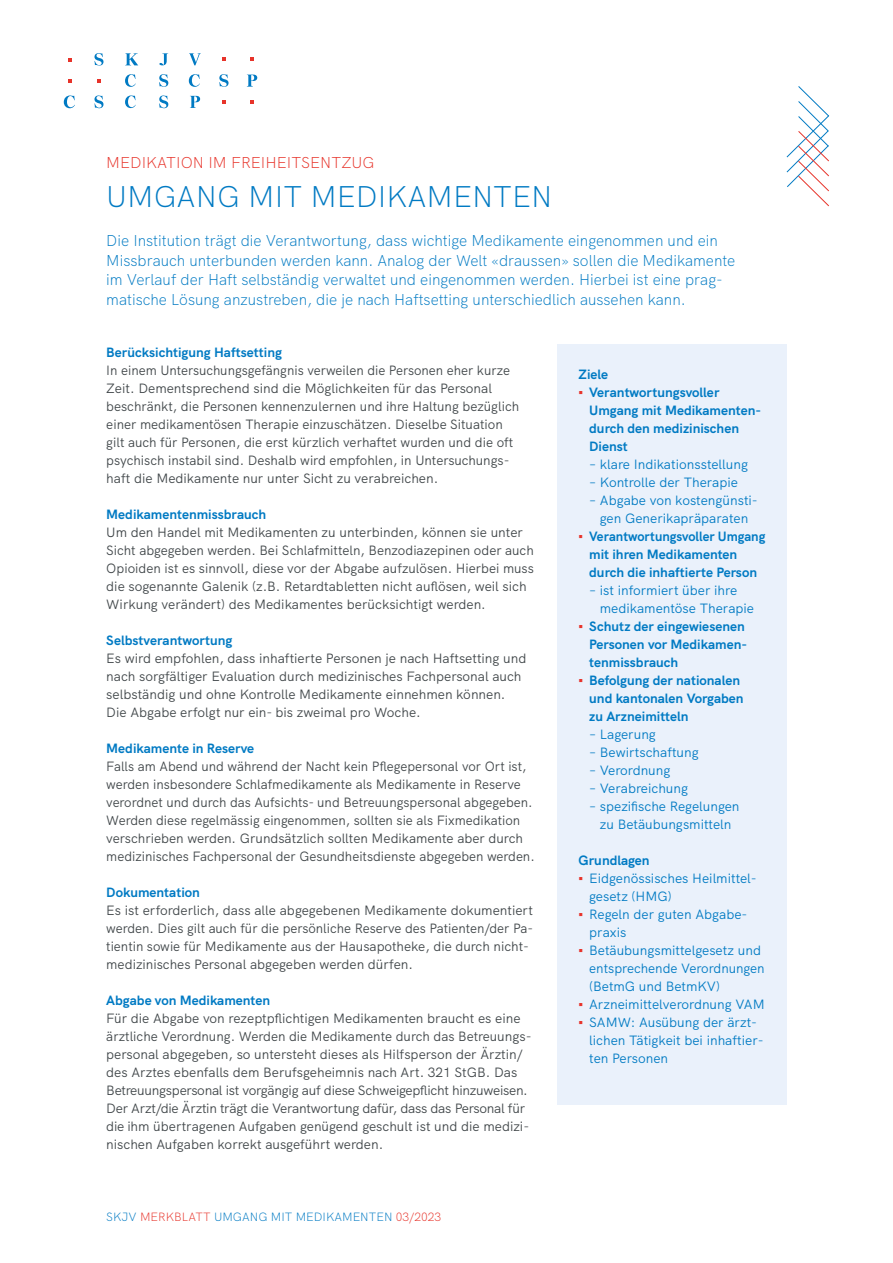
<style>
.page{position:relative;width:893px;height:1263px;background:#fff}
.page>*{position:absolute;margin:0;border:0;box-sizing:border-box;transform-origin:0 0}
.t1{font:300 30px "HK Grotesk";color:#007ac3}
.t2{font:300 15.75px/19.5px "HK Grotesk";color:#007ac3}
.t3{font:300 15.75px "HK Grotesk";color:#e7332a}
.t4{font:13.5px/18px "HK Grotesk";color:#404649}
.t5{font:13.5px/18px "HK Grotesk";color:#007ac3}
.t6{font:700 13.5px/18px "HK Grotesk";color:#007ac3}
.t7{font:300 12px "HK Grotesk";color:#007ac3}
.s1{font-family:"Arial";font-weight:400;color:#e7332a}
.s2{font-family:"Arial";color:#e7332a}
.s3{color:#e7332a}
</style>
<div class="page">
<div style="left:557px;top:344px;width:230px;height:760px;background:#eaf1fb"></div>
<svg style="left:68px;top:58px;width:4px;height:3px"></svg>
<svg style="left:222px;top:57px;width:3px;height:4px"></svg>
<svg style="left:250px;top:57px;width:4px;height:4px"></svg>
<svg style="left:250px;top:101px;width:4px;height:3px"></svg>
<svg style="left:68px;top:79px;width:4px;height:3px"></svg>
<svg style="left:125px;top:53px;width:13px;height:12px"></svg>
<svg style="left:159px;top:53px;width:9px;height:12px"></svg>
<svg style="left:189px;top:53px;width:12px;height:12px"></svg>
<svg style="left:125px;top:74px;width:11px;height:13px"></svg>
<svg style="left:125px;top:95px;width:11px;height:13px"></svg>
<svg style="left:189px;top:74px;width:11px;height:13px"></svg>
<svg style="left:219px;top:74px;width:10px;height:13px"></svg>
<svg style="left:247px;top:75px;width:10px;height:12px"></svg>
<svg style="left:64px;top:95px;width:11px;height:13px"></svg>
<svg style="left:94px;top:95px;width:9px;height:13px"></svg>
<svg style="left:94px;top:53px;width:9px;height:13px"></svg>
<svg style="left:159px;top:95px;width:9px;height:13px"></svg>
<svg style="left:159px;top:74px;width:9px;height:13px"></svg>
<svg style="left:190px;top:96px;width:10px;height:12px"></svg>
<svg style="left:786px;top:86px;width:44px;height:121px"></svg>
<p class="t3" style="left:106px;top:151px;width:270px">MEDIKATION IM FREIHEITSENTZUG</p>
<h1 class="t1" style="left:106px;top:174px;width:448px">UMGANG MIT MEDIKAMENTEN</h1>
<p class="t2" style="left:106px;top:230px;width:630px">Die Institution trägt die Verantwortung, dass wichtige Medikamente eingenommen und ein Missbrauch unterbunden werden kann. Analog der Welt «draussen» sollen die Medikamente im Verlauf der Haft selbständig verwaltet und eingenommen werden. Hierbei ist eine prag&shy;matische Lösung anzustreben, die je nach Haftsetting unterschiedlich aussehen kann.</p>
<p class="t6" style="left:106px;top:342px;width:177px">Berücksichtigung Haftsetting</p>
<p class="t4" style="left:106px;top:360px;width:414px">In einem Untersuchungsgefängnis verweilen die Personen eher kurze Zeit. Dementsprechend sind die Möglichkeiten für das Personal beschränkt, die Personen kennenzulernen und ihre Haltung bezüglich einer medikamentösen Therapie einzuschätzen. Dieselbe Situation gilt auch für Personen, die erst kürzlich verhaftet wurden und die oft psychisch instabil sind. Deshalb wird empfohlen, in Untersuchungs&shy;haft die Medikamente nur unter Sicht zu verabreichen.</p>
<p class="t6" style="left:106px;top:504px;width:161px">Medikamentenmissbrauch</p>
<p class="t4" style="left:106px;top:522px;width:429px">Um den Handel mit Medikamenten zu unterbinden, können sie unter Sicht abgegeben werden. Bei Schlafmitteln, Benzodiazepinen oder auch Opioiden ist es sinnvoll, diese vor der Abgabe aufzulösen. Hierbei muss die sogenannte Galenik (z.B. Retardtabletten nicht auflösen, weil sich Wirkung verändert) des Medikamentes berücksichtigt werden.</p>
<p class="t6" style="left:106px;top:630px;width:128px">Selbstverantwortung</p>
<p class="t4" style="left:106px;top:648px;width:422px">Es wird empfohlen, dass inhaftierte Personen je nach Haftsetting und nach sorgfältiger Evaluation durch medizinisches Fachpersonal auch selbständig und ohne Kontrolle Medikamente einnehmen können.<br>Die Abgabe erfolgt nur ein- bis zweimal pro Woche.</p>
<p class="t6" style="left:106px;top:738px;width:149px">Medikamente in Reserve</p>
<p class="t4" style="left:106px;top:756px;width:430px">Falls am Abend und während der Nacht kein Pflegepersonal vor Ort ist, werden insbesondere Schlafmedikamente als Medikamente in Reserve verordnet und durch das Aufsichts- und Betreuungspersonal abgegeben.<br>Werden diese regelmässig eingenommen, sollten sie als Fixmedikation verschrieben werden. Grundsätzlich sollten Medikamente aber durch medizinisches Fachpersonal der Gesundheitsdienste abgegeben werden.</p>
<p class="t6" style="left:106px;top:882px;width:95px">Dokumentation</p>
<p class="t4" style="left:106px;top:900px;width:428px">Es ist erforderlich, dass alle abgegebenen Medikamente dokumentiert werden. Dies gilt auch für die persönliche Reserve des Patienten/der Pa&shy;tientin sowie für Medikamente aus der Hausapotheke, die durch nicht&shy;medizinisches Personal abgegeben werden dürfen.</p>
<p class="t6" style="left:106px;top:990px;width:165px">Abgabe von Medikamenten</p>
<p class="t4" style="left:106px;top:1008px;width:427px">Für die Abgabe von rezeptpflichtigen Medikamenten braucht es eine ärztliche Verordnung. Werden die Medikamente durch das Betreuungs&shy;personal abgegeben, so untersteht dieses als Hilfsperson der Ärztin/ des Arztes ebenfalls dem Berufsgeheimnis nach Art. 321 StGB. Das Betreuungspersonal ist vorgängig auf diese Schweigepflicht hinzuweisen.<br>Der Arzt/die Ärztin trägt die Verantwortung dafür, dass das Personal für die ihm übertragenen Aufgaben genügend geschult ist und die medizi&shy;nischen Aufgaben korrekt ausgeführt werden.</p>
<p class="t6" style="left:579px;top:364px;width:31px">Ziele</p>
<p class="t6" style="left:589px;top:382px;width:173px;text-indent:-11px"><span class="s1">▪</span> Verantwortungsvoller<br>Umgang mit Medikamenten&shy;durch den medizinischen<br>Dienst</p>
<p class="t5" style="left:589px;top:454px;width:160px">– klare Indikationsstellung</p>
<p class="t5" style="left:589px;top:472px;width:150px">– Kontrolle der Therapie</p>
<p class="t5" style="left:589px;top:490px;width:170px;text-align:center">– Abgabe von kostengünsti&shy;gen Generikapräparaten</p>
<p class="t6" style="left:589px;top:526px;width:178px;text-indent:-11px"><span class="s1">▪</span> Verantwortungsvoller Umgang mit ihren Medikamenten durch die inhaftierte Person</p>
<p class="t5" style="left:600px;top:580px;width:156px;text-indent:-11px">– ist informiert über ihre medikamentöse Therapie</p>
<p class="t6" style="left:589px;top:616px;width:159px;text-indent:-11px"><span class="s1">▪</span> Schutz der eingewiesenen<br>Personen vor Medikamen&shy;tenmissbrauch</p>
<p class="t6" style="left:589px;top:670px;width:156px;text-indent:-11px"><span class="s1">▪</span> Befolgung der nationalen und kantonalen Vorgaben zu Arzneimitteln</p>
<p class="t5" style="left:589px;top:724px;width:68px">– Lagerung</p>
<p class="t5" style="left:589px;top:742px;width:111px">– Bewirtschaftung</p>
<p class="t5" style="left:589px;top:760px;width:83px">– Verordnung</p>
<p class="t5" style="left:589px;top:778px;width:100px">– Verabreichung</p>
<p class="t5" style="left:589px;top:796px;width:152px;text-align:center">– spezifische Regelungen zu Betäubungsmitteln</p>
<p class="t6" style="left:579px;top:850px;width:72px">Grundlagen</p>
<p class="t5" style="left:589px;top:868px;width:169px;text-indent:-11px"><span class="s2">▪</span> Eidgenössisches Heilmittel&shy;gesetz (HMG)</p>
<p class="t5" style="left:589px;top:904px;width:160px;text-indent:-11px"><span class="s2">▪</span> Regeln der guten Abgabe&shy;praxis</p>
<p class="t5" style="left:589px;top:940px;width:177px;text-indent:-11px"><span class="s2">▪</span> Betäubungsmittelgesetz und entsprechende Verordnungen (BetmG und BetmKV)</p>
<p class="t5" style="left:579px;top:994px;width:188px"><span class="s2">▪</span> Arzneimittelverordnung VAM</p>
<p class="t5" style="left:589px;top:1012px;width:176px;text-indent:-11px"><span class="s2">▪</span> SAMW: Ausübung der ärzt&shy;lichen Tätigkeit bei inhaftier&shy;ten Personen</p>
<p class="t7" style="left:106px;top:1208px;width:336px">SKJV <span class="s3">MERKBLATT</span> UMGANG MIT MEDIKAMENTEN <span class="s3">03/2023</span></p>
</div>
